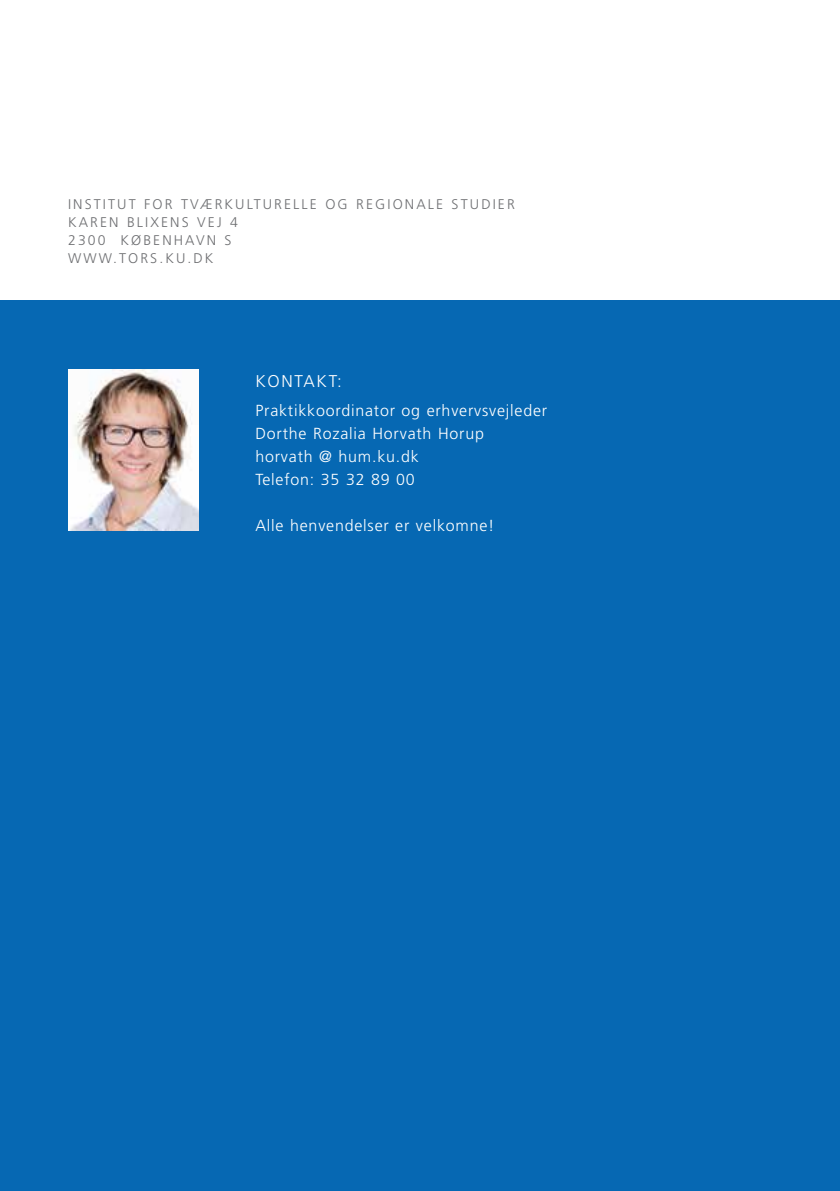
<style>
.page{position:relative;width:840px;height:1191px;background:#fff}
.page>*{position:absolute;margin:0;border:0;box-sizing:border-box;transform-origin:0 0}
.t1{font:300 17px "Frutiger LT Std";letter-spacing:.1em;color:#fff}
.t2{font:300 16px/23px "Frutiger LT Std";letter-spacing:.05em;color:#fff}
.t3{font:300 14px/18px "Frutiger LT Std";letter-spacing:.15em;color:#6d6e71}
</style>
<div class="page">
<div style="left:0;top:300px;width:839px;height:891px;background:#0668b3"></div>
<img style="left:69px;top:370px;width:130px;height:161px">
<p class="t3" style="left:68px;top:196px;width:448px">INSTITUT FOR TVÆRKULTURELLE OG REGIONALE STUDIER<br>KAREN BLIXENS VEJ 4<br>2300 KØBENHAVN S<br>WWW.TORS.KU.DK</p>
<p class="t1" style="left:255px;top:371px;width:88px">KONTAKT:</p>
<p class="t2" style="left:255px;top:399px;width:293px">Praktikkoordinator og erhvervsvejleder<br>Dorthe Rozalia Horvath Horup<br>horvath @ hum.ku.dk<br>Telefon: 35 32 89 00</p>
<p class="t2" style="left:255px;top:514px;width:240px">Alle henvendelser er velkomne!</p>
</div>
